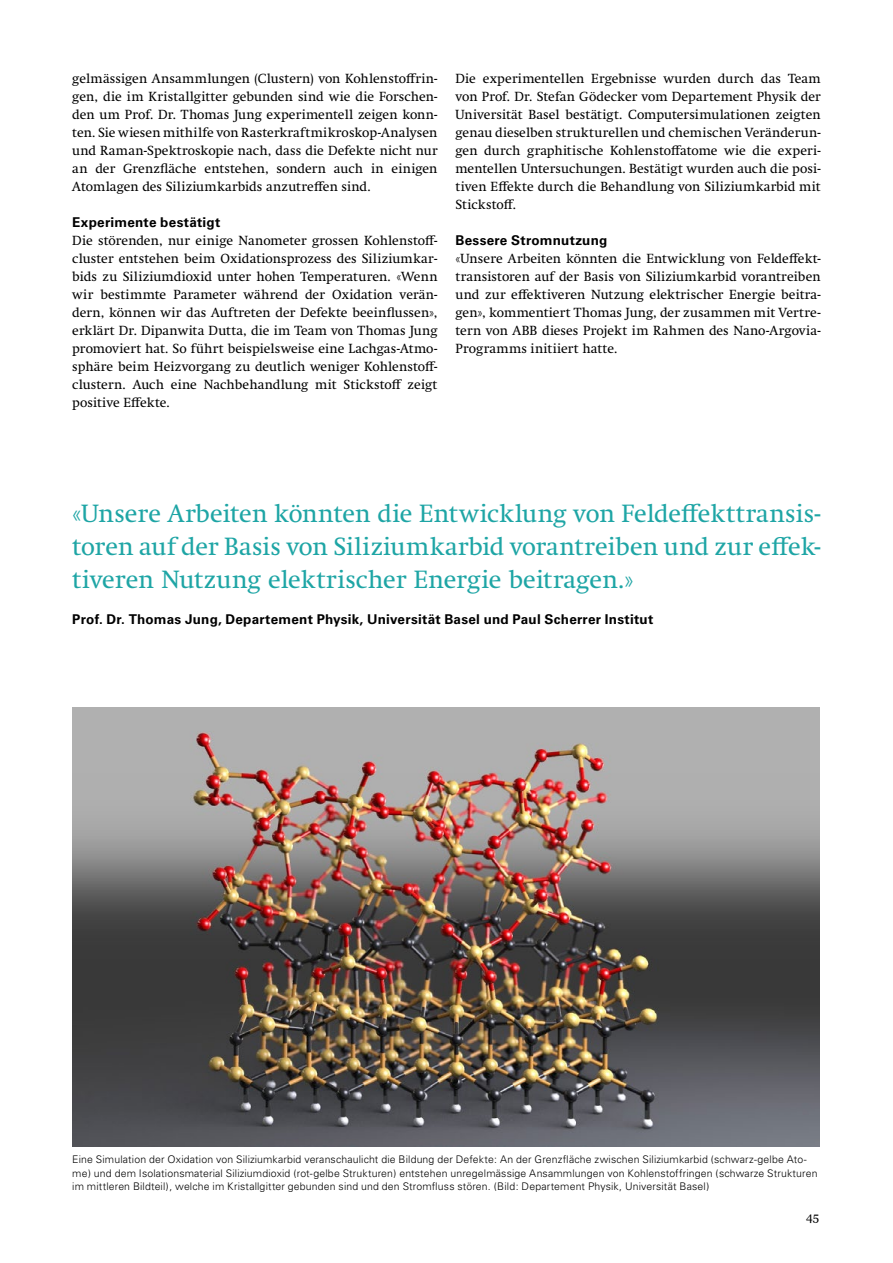
<style>
.page{position:relative;width:893px;height:1263px;background:#fff}
.page>*{position:absolute;margin:0;border:0;box-sizing:border-box;transform-origin:0 0}
.t1{font:25.5px/33px "Swift Neue LT Pro";letter-spacing:.005em;color:#1ea5a5;text-align:justify}
.t2{font:13.5px/18px "Swift Neue LT Pro";letter-spacing:.01em;color:#000;text-align:justify}
.t3{font:700 13.5px "Univers LT Std";letter-spacing:.02em;color:#000}
.t4{font:12px "Georgia";color:#000}
.t5{font:300 10.5px/13.5px "Univers";letter-spacing:.015em;color:#000}
</style>
<div class="page">
<img style="left:72px;top:707px;width:747px;height:439px">
<p class="t2" style="left:72px;top:69px;width:367px">gelmässigen Ansammlungen (Clustern) von Kohlenstoffrin&shy;gen, die im Kristallgitter gebunden sind wie die Forschen&shy;den um Prof. Dr. Thomas Jung experimentell zeigen konn&shy;ten. Sie wiesen mithilfe von Rasterkraftmikroskop-Analysen und Raman-Spektroskopie nach, dass die Defekte nicht nur an der Grenzfläche entstehen, sondern auch in einigen Atomlagen des Siliziumkarbids anzutreffen sind.</p>
<p class="t3" style="left:72px;top:214px;width:150px">Experimente bestätigt</p>
<p class="t2" style="left:72px;top:231px;width:367px">Die störenden, nur einige Nanometer grossen Kohlenstoff&shy;cluster entstehen beim Oxidationsprozess des Siliziumkar&shy;bids zu Siliziumdioxid unter hohen Temperaturen. «Wenn wir bestimmte Parameter während der Oxidation verän&shy;dern, können wir das Auftreten der Defekte beeinflussen», erklärt Dr. Dipanwita Dutta, die im Team von Thomas Jung promoviert hat. So führt beispielsweise eine Lachgas-Atmo&shy;sphäre beim Heizvorgang zu deutlich weniger Kohlenstoff&shy;clustern. Auch eine Nachbehandlung mit Stickstoff zeigt positive Effekte.</p>
<p class="t2" style="left:455px;top:69px;width:367px">Die experimentellen Ergebnisse wurden durch das Team von Prof. Dr. Stefan Gödecker vom Departement Physik der Universität Basel bestätigt. Computersimulationen zeigten genau dieselben strukturellen und chemischen Veränderun&shy;gen durch graphitische Kohlenstoffatome wie die experi&shy;mentellen Untersuchungen. Bestätigt wurden auch die posi&shy;tiven Effekte durch die Behandlung von Siliziumkarbid mit Stickstoff.</p>
<p class="t3" style="left:455px;top:232px;width:153px">Bessere Stromnutzung</p>
<p class="t2" style="left:455px;top:249px;width:367px">«Unsere Arbeiten könnten die Entwicklung von Feldeffekt&shy;transistoren auf der Basis von Siliziumkarbid vorantreiben und zur effektiveren Nutzung elektrischer Energie beitra&shy;gen», kommentiert Thomas Jung, der zusammen mit Vertre&shy;tern von ABB dieses Projekt im Rahmen des Nano-Argovia-Programms initiiert hatte.</p>
<h1 class="t1" style="left:72px;top:497px;width:750px">«Unsere Arbeiten könnten die Entwicklung von Feldeffekttransis&shy;toren auf der Basis von Siliziumkarbid vorantreiben und zur effek&shy;tiveren Nutzung elektrischer Energie beitragen.»</h1>
<p class="t3" style="left:72px;top:612px;width:582px">Prof. Dr. Thomas Jung, Departement Physik, Universität Basel und Paul Scherrer Institut</p>
<p class="t5" style="left:72px;top:1152px;width:747px">Eine Simulation der Oxidation von Siliziumkarbid veranschaulicht die Bildung der Defekte: An der Grenzfläche zwischen Siliziumkarbid (schwarz-gelbe Ato&shy;me) und dem Isolationsmaterial Siliziumdioxid (rot-gelbe Strukturen) entstehen unregelmässige Ansammlungen von Kohlenstoffringen (schwarze Strukturen im mittleren Bildteil), welche im Kristallgitter gebunden sind und den Stromfluss stören. (Bild: Departement Physik, Universität Basel)</p>
<p class="t4" style="left:806px;top:1208px;width:15px">45</p>
</div>
